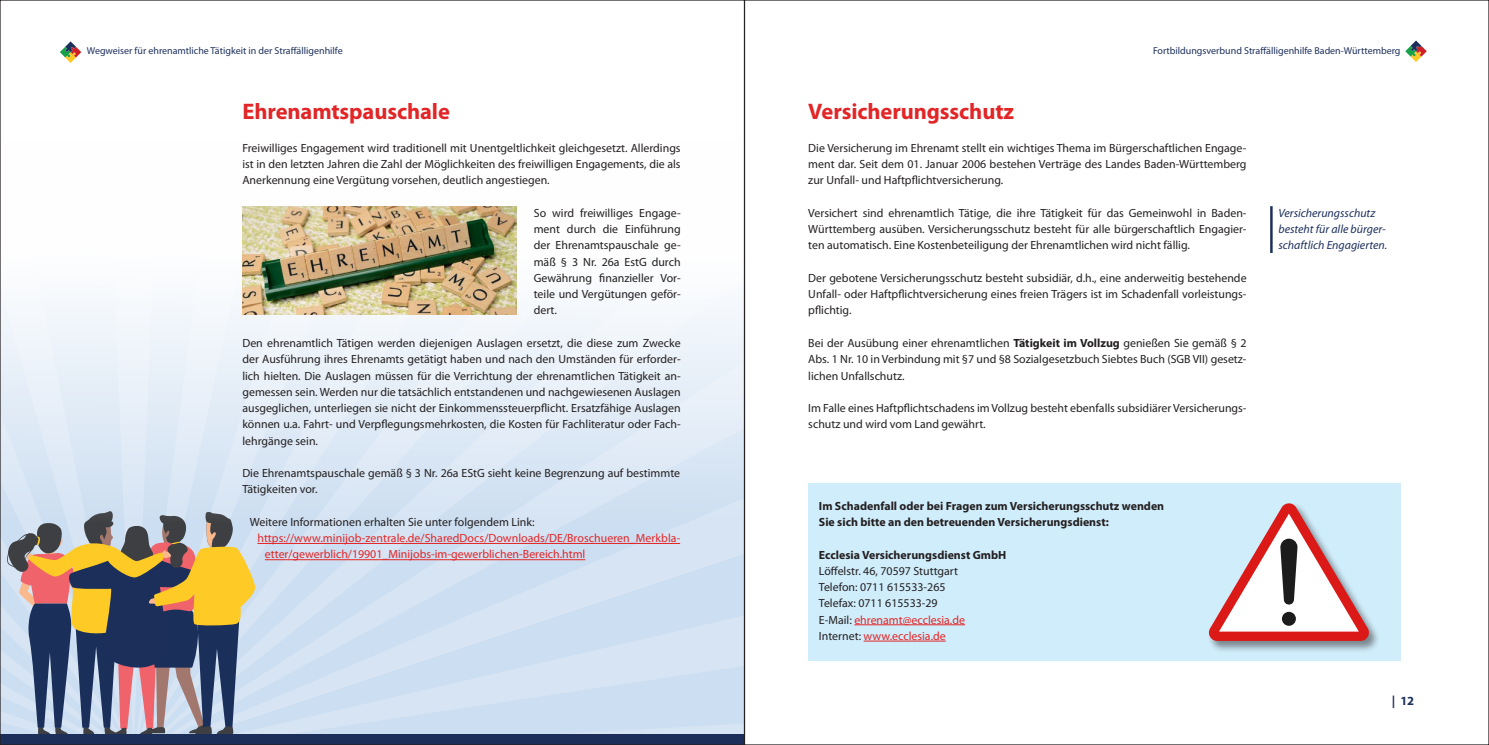
<style>
.page{position:relative;width:1489px;height:745px;background:#fff}
.page>*{position:absolute;margin:0;border:0;box-sizing:border-box;transform-origin:0 0}
.t1{font:700 22.5px "Myriad Pro";letter-spacing:-.005em;color:#e22526}
.t2{font:700 12.5px "Myriad Pro";color:#1d305c}
.t3{font:11.88px/16.2px "Myriad Pro";color:#231f20;text-align:justify}
.t4{font:11.88px/16.2px "Myriad Pro";letter-spacing:.005em;color:#e22526}
.t5{font:700 11.88px/16.2px "Myriad Pro";color:#231f20}
.t6{font:italic 11.88px/16.2px "Myriad Pro";color:#1d305c}
.t7{font:10px "Myriad Pro";color:#1d305c}
.s1{font-weight:700}
.s2{color:#e22526}
</style>
<div class="page">
<svg style="left:1405px;top:40px;width:21px;height:22px"></svg>
<svg style="left:60px;top:41px;width:21px;height:22px"></svg>
<div style="left:808px;top:482px;width:592px;height:178px;background:#d0edfb"></div>
<hr style="left:854px;top:624px;width:111px;height:1px;background:#e22526">
<hr style="left:863px;top:640px;width:82px;height:1px;background:#e22526">
<svg style="left:263px;top:206px;width:479px;height:156px;fill:#f5f8fc"></svg>
<svg style="left:263px;top:362px;width:479px;height:135px;background:#e0eaf6"></svg>
<div style="left:263px;top:497px;width:479px;height:118px;background:#d0e0f2"></div>
<svg style="left:263px;top:615px;width:479px;height:118px;background:#d0e0f2"></svg>
<svg style="left:300px;top:723px;width:442px;height:10px;background:#cedff1"></svg>
<svg style="left:2px;top:302px;width:261px;height:431px;background:#bbbcbf"></svg>
<div style="left:0;top:733px;width:744px;height:11px;background:#1c2f5b"></div>
<hr style="left:257px;top:543px;width:423px;height:1px;background:#e22526">
<hr style="left:265px;top:559px;width:320px;height:1px;background:#e22526">
<img style="left:242px;top:206px;width:274px;height:108px">
<div style="left:1207px;top:501px;width:173px;height:151px;background:#231f20;opacity:.5"></div>
<svg style="left:1207px;top:503px;width:163px;height:137px"></svg>
<div style="left:1281px;top:611px;width:14px;height:14px;background:#1c1c1c;border-radius:50%"></div>
<hr style="left:1269px;top:206px;width:3px;height:47px;background:#1d305c">
<p class="t7" style="left:87px;top:45px;width:257px">Wegweiser für ehrenamtliche Tätigkeit in der Straffälligenhilfe</p>
<p class="t7" style="left:1152px;top:45px;width:249px">Fortbildungsverbund Straffälligenhilfe Baden-Württemberg</p>
<h1 class="t1" style="left:242px;top:97px;width:209px">Ehrenamtspauschale</h1>
<p class="t3" style="left:242px;top:139px;width:440px">Freiwilliges Engagement wird traditionell mit Unentgeltlichkeit gleichgesetzt. Allerdings ist in den letzten Jahren die Zahl der Möglichkeiten des freiwilligen Engagements, die als Anerkennung eine Vergütung vorsehen, deutlich angestiegen.</p>
<p class="t3" style="left:533px;top:204px;width:148px">So wird freiwilliges Engage&shy;ment durch die Einführung der Ehrenamtspauschale ge&shy;mäß § 3 Nr. 26a EstG durch Gewährung finanzieller Vor&shy;teile und Vergütungen geför&shy;dert.</p>
<p class="t3" style="left:242px;top:334px;width:440px">Den ehrenamtlich Tätigen werden diejenigen Auslagen ersetzt, die diese zum Zwecke der Ausführung ihres Ehrenamts getätigt haben und nach den Umständen für erforder&shy;lich hielten. Die Auslagen müssen für die Verrichtung der ehrenamtlichen Tätigkeit an&shy;gemessen sein. Werden nur die tatsächlich entstandenen und nachgewiesenen Auslagen ausgeglichen, unterliegen sie nicht der Einkommenssteuerpflicht. Ersatzfähige Auslagen können u.a. Fahrt- und Verpflegungsmehrkosten, die Kosten für Fachliteratur oder Fach&shy;lehrgänge sein.</p>
<p class="t3" style="left:242px;top:464px;width:439px">Die Ehrenamtspauschale gemäß § 3 Nr. 26a EStG sieht keine Begrenzung auf bestimmte<br>Tätigkeiten vor.</p>
<p class="t3" style="left:250px;top:513px;width:286px">Weitere Informationen erhalten Sie unter folgendem Link:</p>
<p class="t4" style="left:265px;top:529px;width:417px;text-indent:-8px">https://www.minijob-zentrale.de/SharedDocs/Downloads/DE/Broschueren_Merkbla&shy;etter/gewerblich/19901_Minijobs-im-gewerblichen-Bereich.html</p>
<h1 class="t1" style="left:808px;top:97px;width:207px">Versicherungsschutz</h1>
<p class="t3" style="left:808px;top:139px;width:440px">Die Versicherung im Ehrenamt stellt ein wichtiges Thema im Bürgerschaftlichen Engage&shy;ment dar. Seit dem 01. Januar 2006 bestehen Verträge des Landes Baden-Württemberg zur Unfall- und Haftpflichtversicherung.</p>
<p class="t3" style="left:808px;top:204px;width:440px">Versichert sind ehrenamtlich Tätige, die ihre Tätigkeit für das Gemeinwohl in Baden-Württemberg ausüben. Versicherungsschutz besteht für alle bürgerschaftlich Engagier&shy;ten automatisch. Eine Kostenbeteiligung der Ehrenamtlichen wird nicht fällig.</p>
<p class="t3" style="left:808px;top:269px;width:440px">Der gebotene Versicherungsschutz besteht subsidiär, d.h., eine anderweitig bestehende Unfall- oder Haftpflichtversicherung eines freien Trägers ist im Schadenfall vorleistungs&shy;pflichtig.</p>
<p class="t3" style="left:808px;top:334px;width:440px">Bei der Ausübung einer ehrenamtlichen <span class="s1">Tätigkeit im Vollzug</span> genießen Sie gemäß § 2<br>Abs. 1 Nr. 10 in Verbindung mit §7 und §8 Sozialgesetzbuch Siebtes Buch (SGB VII) gesetz&shy;lichen Unfallschutz.</p>
<p class="t3" style="left:808px;top:399px;width:440px">Im Falle eines Haftpflichtschadens im Vollzug besteht ebenfalls subsidiärer Versicherungs&shy;schutz und wird vom Land gewährt.</p>
<p class="t5" style="left:819px;top:497px;width:347px">Im Schadenfall oder bei Fragen zum Versicherungsschutz wenden<br>Sie sich bitte an den betreuenden Versicherungsdienst:</p>
<p class="t5" style="left:819px;top:545px;width:189px">Ecclesia Versicherungsdienst GmbH</p>
<p class="t3" style="left:819px;top:562px;width:148px;text-align:left">Löffelstr. 46, 70597 Stuttgart<br>Telefon: 0711 615533-265<br>Telefax: 0711 615533-29<br>E-Mail: <span class="s2">ehrenamt@ecclesia.de<br></span>Internet: <span class="s2">www.ecclesia.de</span></p>
<p class="t6" style="left:1278px;top:204px;width:110px">Versicherungsschutz besteht für alle bürger&shy;schaftlich Engagierten.</p>
<p class="t2" style="left:1391px;top:692px;width:24px">| 12</p>
</div>
